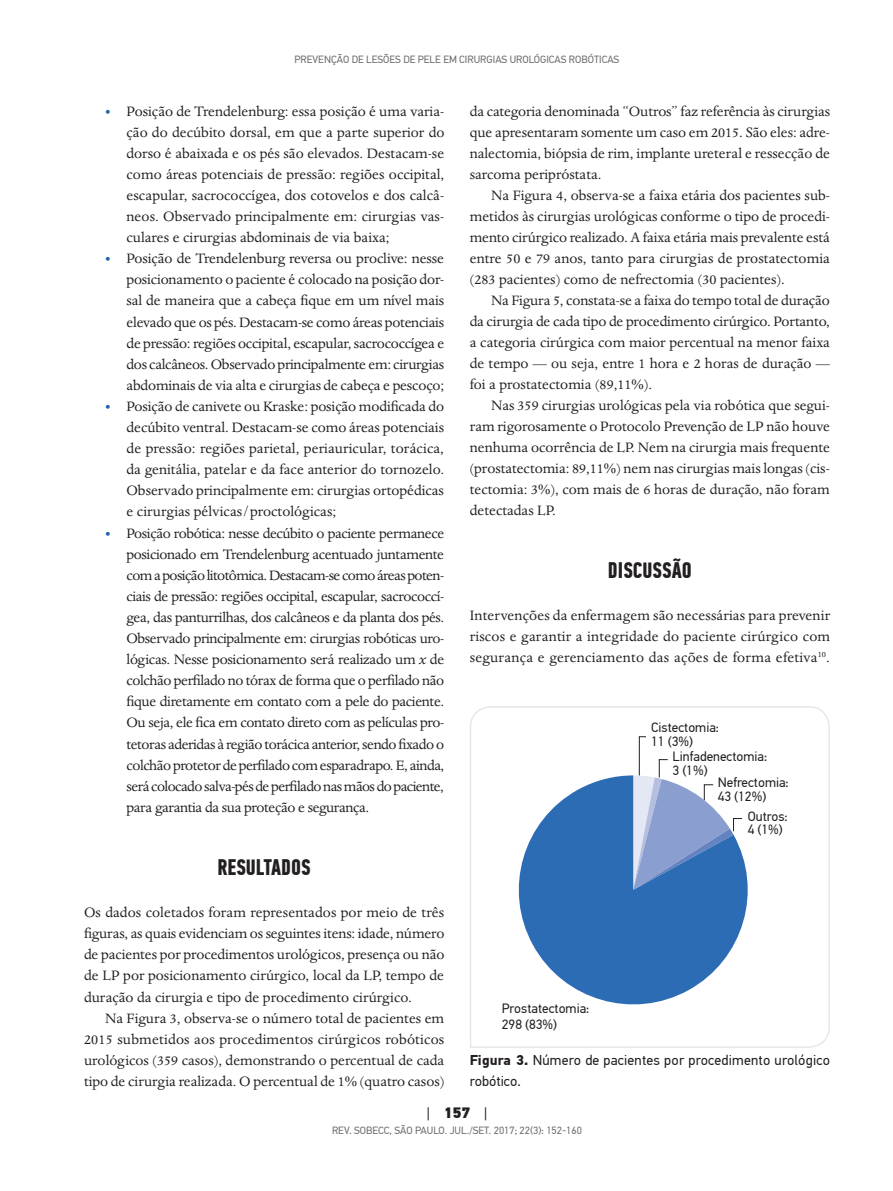
<style>
.page{position:relative;width:893px;height:1191px;background:#fff}
.page>*{position:absolute;margin:0;border:0;box-sizing:border-box;transform-origin:0 0}
.z_sub__1{font:700 22.5px "PF Din Text Comp Pro";color:#231f20}
.z_bullet__1{font:15.75px/21.1px "Dante MT Std";letter-spacing:-.005em;color:#231f20;text-align:justify}
.z_texto{font:15.75px/21px "Dante MT Std";color:#231f20;text-align:justify}
.z_texto_sem_recuo{font:15.75px/21.1px "Dante MT Std";letter-spacing:.005em;color:#231f20;text-align:justify}
.t1{font:900 15px "PF Din Text Pro";color:#231f20}
.z_tab_fig_titulo{font:14.25px/21px "PF Din Text Pro";letter-spacing:.01em;color:#231f20}
.t2{font:13.5px/13.5px "PF Din Text Pro";color:#231f20}
.t3{font:10.5px "PF Din Text Pro";color:#6c6d70}
.s1{color:#1f63ae}
.s2{font-style:italic}
.s3{font-weight:700}
.s4{font-weight:400}
</style>
<div class="page">
<svg style="left:470px;top:706px;width:360px;height:342px"></svg>
<p class="t3" style="left:295px;top:53px;width:326px">PREVENÇÃO DE LESÕES DE PELE EM CIRURGIAS UROLÓGICAS ROBÓTICAS</p>
<p class="z_bullet__1" style="left:127px;top:100px;width:319px;text-indent:-21px"><span class="s1">•</span> Posição de Trendelenburg: essa posição é uma varia&shy;ção do decúbito dorsal, em que a parte superior do dorso é abaixada e os pés são elevados. Destacam-se como áreas potenciais de pressão: regiões occipital, escapular, sacrococcígea, dos cotovelos e dos calcâ&shy;neos. Observado principalmente em: cirurgias vas&shy;culares e cirurgias abdominais de via baixa;</p>
<p class="z_bullet__1" style="left:127px;top:248px;width:319px;text-indent:-21px"><span class="s1">•</span> Posição de Trendelenburg reversa ou proclive: nesse posicionamento o paciente é colocado na posição dor&shy;sal de maneira que a cabeça fique em um nível mais elevado que os pés. Destacam-se como áreas potenciais de pressão: regiões occipital, escapular, sacrococcígea e dos calcâneos. Observado principalmente em: cirurgias abdominais de via alta e cirurgias de cabeça e pescoço;</p>
<p class="z_bullet__1" style="left:127px;top:396px;width:319px;text-indent:-21px"><span class="s1">•</span> Posição de canivete ou Kraske: posição modificada do decúbito ventral. Destacam-se como áreas potenciais de pressão: regiões parietal, periauricular, torácica, da genitália, patelar e da face anterior do tornozelo.<br>Observado principalmente em: cirurgias ortopédicas e cirurgias pélvicas/proctológicas;</p>
<p class="z_bullet__1" style="left:127px;top:522px;width:319px;text-indent:-21px"><span class="s1">•</span> Posição robótica: nesse decúbito o paciente permanece posicionado em Trendelenburg acentuado juntamente com a posição litotômica. Destacam-se como áreas poten&shy;ciais de pressão: regiões occipital, escapular, sacrococcí&shy;gea, das panturrilhas, dos calcâneos e da planta dos pés.<br>Observado principalmente em: cirurgias robóticas uro&shy;lógicas. Nesse posicionamento será realizado um <span class="s2">x</span> de colchão perfilado no tórax de forma que o perfilado não fique diretamente em contato com a pele do paciente.<br>Ou seja, ele fica em contato direto com as películas pro&shy;tetoras aderidas à região torácica anterior, sendo fixado o colchão protetor de perfilado com esparadrapo. E, ainda, será colocado salva-pés de perfilado nas mãos do paciente, para garantia da sua proteção e segurança.</p>
<p class="z_texto" style="left:470px;top:100px;width:362px">da categoria denominada “Outros” faz referência às cirurgias que apresentaram somente um caso em 2015. São eles: adre&shy;nalectomia, biópsia de rim, implante ureteral e ressecção de sarcoma peripróstata.</p>
<p class="z_texto" style="left:470px;top:184px;width:362px;text-indent:21px">Na Figura 4, observa-se a faixa etária dos pacientes sub&shy;metidos às cirurgias urológicas conforme o tipo de procedi&shy;mento cirúrgico realizado. A faixa etária mais prevalente está entre 50 e 79 anos, tanto para cirurgias de prostatectomia (283 pacientes) como de nefrectomia (30 pacientes).</p>
<p class="z_texto" style="left:470px;top:289px;width:362px;text-indent:21px">Na Figura 5, constata-se a faixa do tempo total de duração da cirurgia de cada tipo de procedimento cirúrgico. Portanto, a categoria cirúrgica com maior percentual na menor faixa de tempo — ou seja, entre 1 hora e 2 horas de duração — foi a prostatectomia (89,11%).</p>
<p class="z_texto" style="left:470px;top:394px;width:362px;text-indent:21px">Nas 359 cirurgias urológicas pela via robótica que segui&shy;ram rigorosamente o Protocolo Prevenção de LP não houve nenhuma ocorrência de LP. Nem na cirurgia mais frequente (prostatectomia: 89,11%) nem nas cirurgias mais longas (cis&shy;tectomia: 3%), com mais de 6 horas de duração, não foram detectadas LP.</p>
<p class="z_sub__1" style="left:608px;top:556px;width:86px">DISCUSSÃO</p>
<p class="z_texto_sem_recuo" style="left:470px;top:604px;width:362px">Intervenções da enfermagem são necessárias para prevenir riscos e garantir a integridade do paciente cirúrgico com segurança e gerenciamento das ações de forma efetiva<sup>10</sup>.</p>
<p class="t2" style="left:651px;top:721px;width:69px">Cistectomia:<br>11 (3%)</p>
<p class="t2" style="left:673px;top:750px;width:96px">Linfadenectomia:<br>3 (1%)</p>
<p class="t2" style="left:718px;top:776px;width:73px">Nefrectomia:<br>43 (12%)</p>
<p class="t2" style="left:748px;top:809px;width:42px">Outros:<br>4 (1%)</p>
<p class="z_sub__1" style="left:217px;top:853px;width:95px">RESULTADOS</p>
<p class="z_texto_sem_recuo" style="left:84px;top:902px;width:362px">Os dados coletados foram representados por meio de três figuras, as quais evidenciam os seguintes itens: idade, número de pacientes por procedimentos urológicos, presença ou não de LP por posicionamento cirúrgico, local da LP, tempo de duração da cirurgia e tipo de procedimento cirúrgico.</p>
<p class="z_texto" style="left:84px;top:1007px;width:362px;text-indent:21px">Na Figura 3, observa-se o número total de pacientes em 2015 submetidos aos procedimentos cirúrgicos robóticos urológicos (359 casos), demonstrando o percentual de cada tipo de cirurgia realizada. O percentual de 1% (quatro casos)</p>
<p class="t2" style="left:502px;top:1000px;width:89px;line-height:16.2px">Prostatectomia:<br>298 (83%)</p>
<p class="z_tab_fig_titulo" style="left:470px;top:1049px;width:362px"><span class="s3">Figura 3.</span> Número de pacientes por procedimento urológico robótico.</p>
<p class="t1" style="left:427px;top:1102px;width:62px"><span class="s4">|</span> 157 <span class="s4">|</span></p>
<p class="t3" style="left:332px;top:1124px;width:251px">REV. SOBECC, SÃO PAULO. JUL./SET. 2017; 22(3): 152-160</p>
</div>
